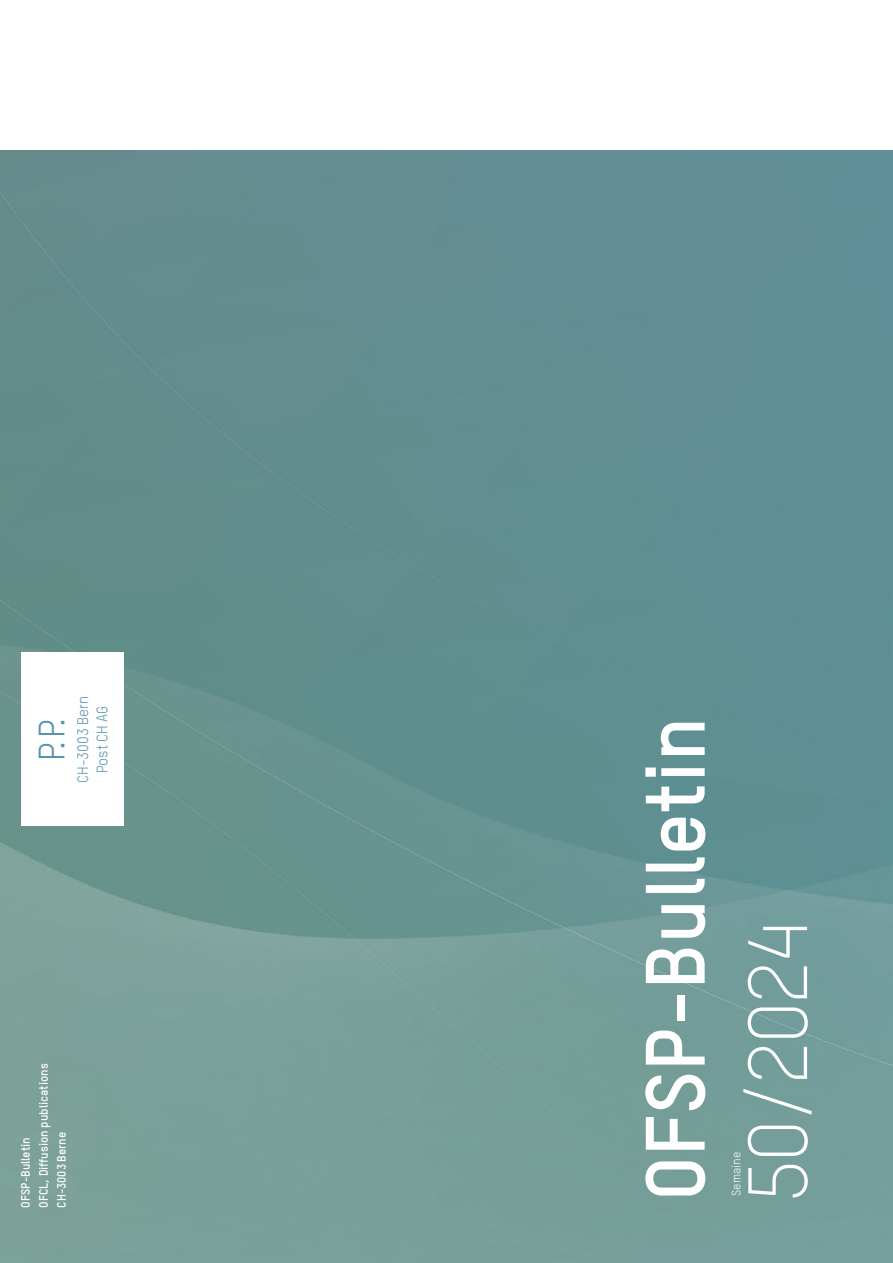
<style>
.page{position:relative;width:893px;height:1263px;background:#fff}
.page>*{position:absolute;margin:0;border:0;box-sizing:border-box;transform-origin:0 0}
.t1{font:700 82.5px "TSTAR";color:#fff}
.t2{font:300 82.5px "TSTAR";letter-spacing:-.03em;color:#fff}
.t3{font:36px "TSTAR";color:#5592ad}
.t4{font:15px/19.5px "TSTAR";color:#5592ad;text-align:center}
.t5{font:700 12px/18px "TSTAR";color:#fff}
.t6{font:12px "TSTAR";color:#fff}
</style>
<div class="page">
<img style="left:0;top:151px;width:893px;height:1112px">
<div style="left:21px;top:653px;width:102px;height:173px;background:#fff"></div>
<h2 class="t3" style="left:30px;top:761px;width:45px;rotate:-90deg">P. P.</h2>
<p class="t4" style="left:73px;top:783px;width:88px;rotate:-90deg">CH-3003 Bern<br>Post CH AG</p>
<p class="t5" style="left:16px;top:1208px;width:146px;rotate:-90deg">OFSP-Bulletin<br>OFCL, Diffusion publications<br>CH-3003 Berne</p>
<h1 class="t1" style="left:623px;top:1201px;width:486px;rotate:-90deg">OFSP-Bulletin</h1>
<h1 class="t2" style="left:729px;top:1202px;width:283px;rotate:-90deg">50/2024</h1>
<p class="t6" style="left:729px;top:1196px;width:45px;rotate:-90deg">Semaine</p>
</div>
